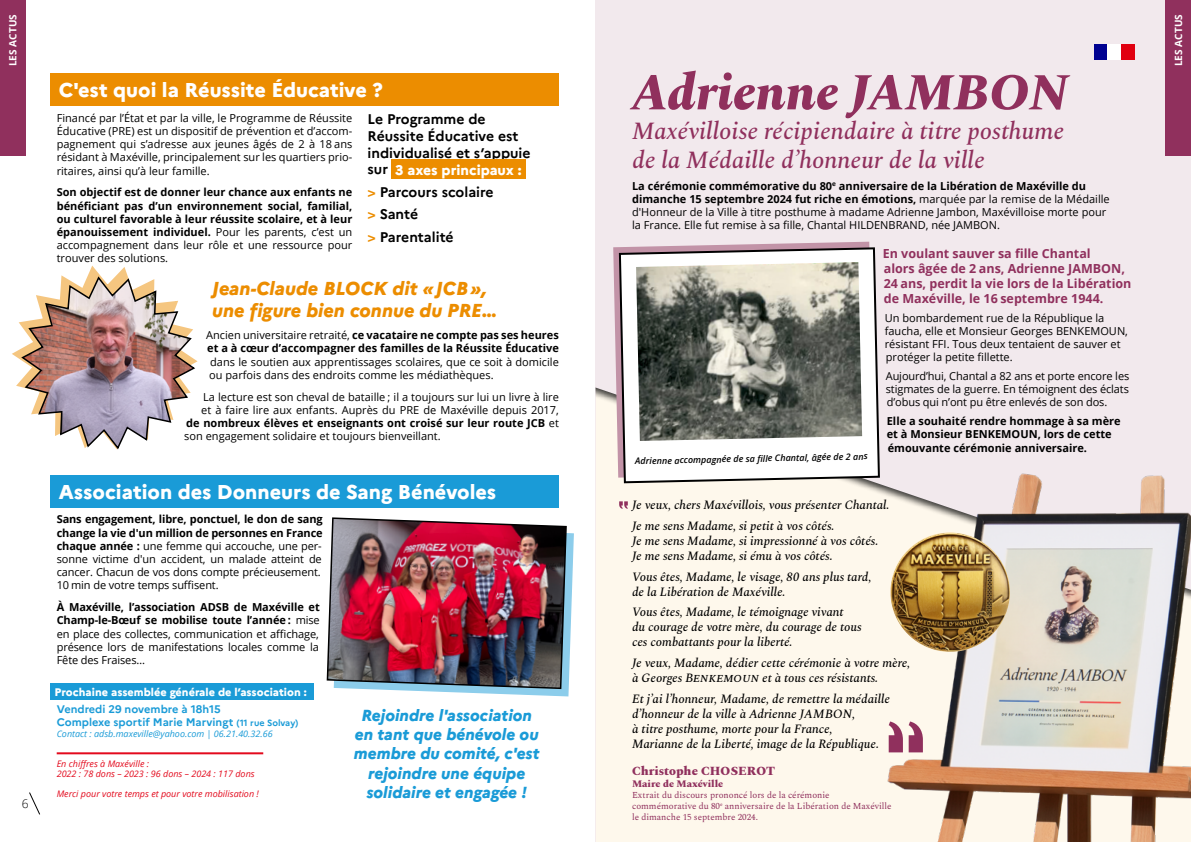
<style>
.page{position:relative;width:1191px;height:842px;background:#fff}
.page>*{position:absolute;margin:0;border:0;box-sizing:border-box;transform-origin:0 0}
.t1{font:italic 800 51.7px "Spectral";color:#90305d}
.t2{font:italic 500 24.3px/29.2px "Spectral";color:#90305d}
.t3{font:800 20px "Marianne";color:#fff}
.t4{font:italic 800 18.7px/22.4px "Marianne";color:#ec8d00}
.t5{font:italic 800 16px/19.2px "Marianne";color:#1a9bd7;text-align:center}
.t6{font:700 14px/16.8px "Marianne";color:#000}
.t7{font:800 14px "Marianne";color:#fff}
.t8{font:italic 500 12.5px/15px "Spectral";color:#000}
.t9{font:700 12.5px/15px "Open Sans";color:#90305d}
.t10{font:800 12.5px "Spectral";color:#90305d}
.t11{font:300 12px "Open Sans";color:#000}
.t12{font:11px/13.2px "Open Sans";color:#000}
.t13{font:700 11px/13.2px "Open Sans";color:#000}
.t14{font:700 11px/13.2px "Marianne";color:#1a9bd7}
.t15{font:800 11px "Marianne";color:#fff}
.t16{font:700 10px "Open Sans";letter-spacing:.01em;color:#fff}
.t17{font:800 10px "Spectral";color:#90305d}
.t18{font:9px/10.8px "Spectral";color:#90305d}
.t19{font:italic 9px/10.8px "Open Sans";color:#e30a1d}
.t20{font:italic 9px "Open Sans";color:#1a9bd7}
.t21{font:italic 600 9px "Open Sans";color:#000}
.s1{color:#ec8d00}
.s2{font-weight:400}
.s3{font-weight:700}
.s4{font-size:9px}
</style>
<div class="page">
<svg style="left:29px;top:792px;width:11px;height:23px"></svg>
<div style="left:595px;top:0;width:596px;height:842px;background:#f2e9ed"></div>
<div style="left:586px;top:379px;width:605px;height:463px;background:#000;opacity:.75"></div>
<div style="left:0;top:0;width:26px;height:156px;background:#90305d"></div>
<svg style="left:612px;top:241px;width:258px;height:238px"></svg>
<div style="left:1165px;top:0;width:26px;height:156px;background:#90305d"></div>
<div style="left:1094px;top:44px;width:13px;height:16px;background:#000191"></div>
<div style="left:1107px;top:44px;width:14px;height:16px;background:#fff"></div>
<div style="left:1121px;top:44px;width:13px;height:16px;background:#e10010"></div>
<img style="left:874px;top:427px;width:317px;height:415px">
<img style="left:890px;top:532px;width:119px;height:120px;border-radius:60px">
<svg style="left:618px;top:246px;width:263px;height:238px;background:#e2dedf"></svg>
<svg style="left:888px;top:721px;width:35px;height:31px"></svg>
<svg style="left:619px;top:501px;width:9px;height:8px"></svg>
<img style="left:636px;top:262px;width:226px;height:179px">
<div style="left:50px;top:73px;width:509px;height:32px;background:#ec8d00"></div>
<img style="left:12px;top:265px;width:186px;height:185px">
<div style="left:50px;top:683px;width:264px;height:17px;background:#1a9bd7"></div>
<div style="left:50px;top:476px;width:509px;height:32px;background:#1a9bd7"></div>
<svg style="left:393px;top:533px;width:181px;height:164px"></svg>
<img style="left:326px;top:517px;width:241px;height:173px">
<div style="left:391px;top:160px;width:135px;height:19px;background:#ec8d00"></div>
<hr style="left:57px;top:752px;width:206px;height:2px;background:#e30a1d">
<p class="t16" style="left:6px;top:66px;width:54px;rotate:-90deg">LES ACTUS</p>
<p class="t16" style="left:1171px;top:66px;width:54px;rotate:-90deg">LES ACTUS</p>
<p class="t11" style="left:22px;top:796px;width:8px">6</p>
<h3 class="t3" style="left:59px;top:74px;width:325px">C'est quoi la Réussite Éducative ?</h3>
<p class="t6" style="left:367px;top:109px;width:165px">Le Programme de<br>Réussite Éducative est individualisé et s’appuie sur 3 axes principaux :</p>
<p class="t6" style="left:367px;top:179px;width:128px;line-height:22.5px"><span class="s1">&gt;</span> Parcours scolaire <span class="s1">&gt;</span> Santé<br><span class="s1">&gt;</span> Parentalité</p>
<p class="t12" style="left:57px;top:111px;width:297px;text-align:justify">Financé par l’État et par la ville, le Programme de Réussite Éducative (PRE) est un dispositif de prévention et d’accom&shy;pagnement qui s’adresse aux jeunes âgés de 2 à 18 ans résidant à Maxéville, principalement sur les quartiers prio&shy;ritaires, ainsi qu’à leur famille.</p>
<p class="t13" style="left:57px;top:185px;width:297px;text-align:justify">Son objectif est de donner leur chance aux enfants ne bénéficiant pas d’un environnement social, familial, ou culturel favorable à leur réussite scolaire, et à leur épanouissement individuel. <span class="s2">Pour les parents, c’est un accompagnement dans leur rôle et une ressource pour trouver des solutions.</span></p>
<p class="t7" style="left:395px;top:159px;width:128px">3 axes principaux :</p>
<h3 class="t4" style="left:212px;top:276px;width:286px">Jean-Claude BLOCK dit « JCB », une figure bien connue du PRE…</h3>
<p class="t13" style="left:206px;top:328px;width:354px"><span class="s2">Ancien universitaire retraité,</span> ce vacataire ne compte pas ses heures et a à cœur d’accompagner des familles de la Réussite Éducative</p>
<p class="t12" style="left:209px;top:355px;width:351px">dans le soutien aux apprentissages scolaires, que ce soit à domicile ou parfois dans des endroits comme les médiathèques.</p>
<p class="t12" style="left:203px;top:390px;width:357px">La lecture est son cheval de bataille ; il a toujours sur lui un livre à lire</p>
<p class="t12" style="left:201px;top:403px;width:359px">et à faire lire aux enfants. Auprès du PRE de Maxéville depuis 2017,</p>
<p class="t13" style="left:186px;top:416px;width:374px">de nombreux élèves et enseignants ont croisé sur leur route JCB <span class="s2">et</span></p>
<p class="t12" style="left:184px;top:429px;width:258px">son engagement solidaire et toujours bienveillant.</p>
<h3 class="t3" style="left:59px;top:477px;width:439px">Association des Donneurs de Sang Bénévoles</h3>
<p class="t12" style="left:57px;top:513px;width:267px"><span class="s3">Sans engagement, libre, ponctuel, le don de sang change la vie d'un million de personnes en France chaque année :</span> une femme qui accouche, une per&shy;sonne victime d'un accident, un malade atteint de cancer. Chacun de vos dons compte précieusement.<br>10 min de votre temps suffisent.</p>
<p class="t12" style="left:57px;top:600px;width:265px;text-align:justify"><span class="s3">À Maxéville, l’association ADSB de Maxéville et Champ-le-Bœuf se mobilise toute l’année :</span> mise en place des collectes, communication et affichage, présence lors de manifestations locales comme la Fête des Fraises…</p>
<p class="t15" style="left:55px;top:683px;width:253px">Prochaine assemblée générale de l’association :</p>
<p class="t14" style="left:57px;top:701px;width:243px">Vendredi 29 novembre à 18h15<br>Complexe sportif Marie Marvingt <span class="s4">(11 rue Solvay)</span></p>
<p class="t20" style="left:57px;top:727px;width:217px">Contact : adsb.maxeville@yahoo.com | 06.21.40.32.66</p>
<p class="t19" style="left:57px;top:757px;width:199px">En chiffres à Maxéville :<br>2022 : 78 dons – 2023 : 96 dons – 2024 : 117 dons</p>
<p class="t19" style="left:57px;top:788px;width:204px">Merci pour votre temps et pour votre mobilisation !</p>
<h3 class="t5" style="left:354px;top:704px;width:187px">Rejoindre l'association en tant que bénévole ou membre du comité, c'est rejoindre une équipe solidaire et engagée !</h3>
<h1 class="t1" style="left:632px;top:55px;width:438px">Adrienne JAMBON</h1>
<h2 class="t2" style="left:632px;top:114px;width:433px">Maxévilloise récipiendaire à titre posthume de la Médaille d’honneur de la ville</h2>
<p class="t12" style="left:632px;top:179px;width:479px"><span class="s3">La cérémonie commémorative du 80</span><sup>e</sup> <span class="s3">anniversaire de la Libération de Maxéville du dimanche 15 septembre 2024 fut riche en émotions,</span> marquée par la remise de la Médaille d'Honneur de la Ville à titre posthume à madame Adrienne Jambon, Maxévilloise morte pour la France. Elle fut remise à sa fille, Chantal HILDENBRAND, née JAMBON.</p>
<p class="t21" style="left:635px;top:454px;width:234px;rotate:-1deg">Adrienne accompagnée de sa fi lle Chantal, âgée de 2 ans</p>
<p class="t9" style="left:882px;top:245px;width:250px">En voulant sauver sa fille Chantal<br>alors âgée de 2 ans, Adrienne JAMBON, 24 ans, perdit la vie lors de la Libération de Maxéville, le 16 septembre 1944.</p>
<p class="t12" style="left:884px;top:311px;width:245px">Un bombardement rue de la République la faucha, elle et Monsieur Georges BENKEMOUN, résistant FFI. Tous deux tentaient de sauver et protéger la petite fillette.</p>
<p class="t12" style="left:885px;top:369px;width:245px;text-align:justify">Aujourd’hui, Chantal a 82 ans et porte encore les stigmates de la guerre. En témoignent des éclats d’obus qui n’ont pu être enlevés de son dos.</p>
<p class="t13" style="left:886px;top:414px;width:235px">Elle a souhaité rendre hommage à sa mère et à Monsieur BENKEMOUN, lors de cette émouvante cérémonie anniversaire.</p>
<p class="t8" style="left:632px;top:494px;width:259px;line-height:20.7px">Je veux, chers Maxévillois, vous présenter Chantal.<br>Je me sens Madame, si petit à vos côtés.</p>
<p class="t8" style="left:632px;top:532px;width:248px">Je me sens Madame, si impressionné à vos côtés.<br>Je me sens Madame, si ému à vos côtés.</p>
<p class="t8" style="left:632px;top:568px;width:241px">Vous êtes, Madame, le visage, 80 ans plus tard, de la Libération de Maxéville.</p>
<p class="t8" style="left:632px;top:604px;width:231px">Vous êtes, Madame, le témoignage vivant<br>du courage de votre mère, du courage de tous ces combattants pour la liberté.</p>
<p class="t8" style="left:632px;top:654px;width:280px">Je veux, Madame, dédier cette cérémonie à votre mère, à Georges Benkemoun et à tous ces résistants.</p>
<p class="t8" style="left:632px;top:690px;width:259px">Et j’ai l’honneur, Madame, de remettre la médaille d’honneur de la ville à Adrienne JAMBON,<br>à titre posthume, morte pour la France,<br>Marianne de la Liberté, image de la République.</p>
<p class="t10" style="left:632px;top:762px;width:145px">Christophe CHOSEROT</p>
<p class="t17" style="left:632px;top:777px;width:93px">Maire de Maxéville</p>
<p class="t18" style="left:632px;top:789px;width:261px">Extrait du discours prononcé lors de la cérémonie commémorative du 80<sup>e</sup> anniversaire de la Libération de Maxéville le dimanche 15 septembre 2024.</p>
</div>
